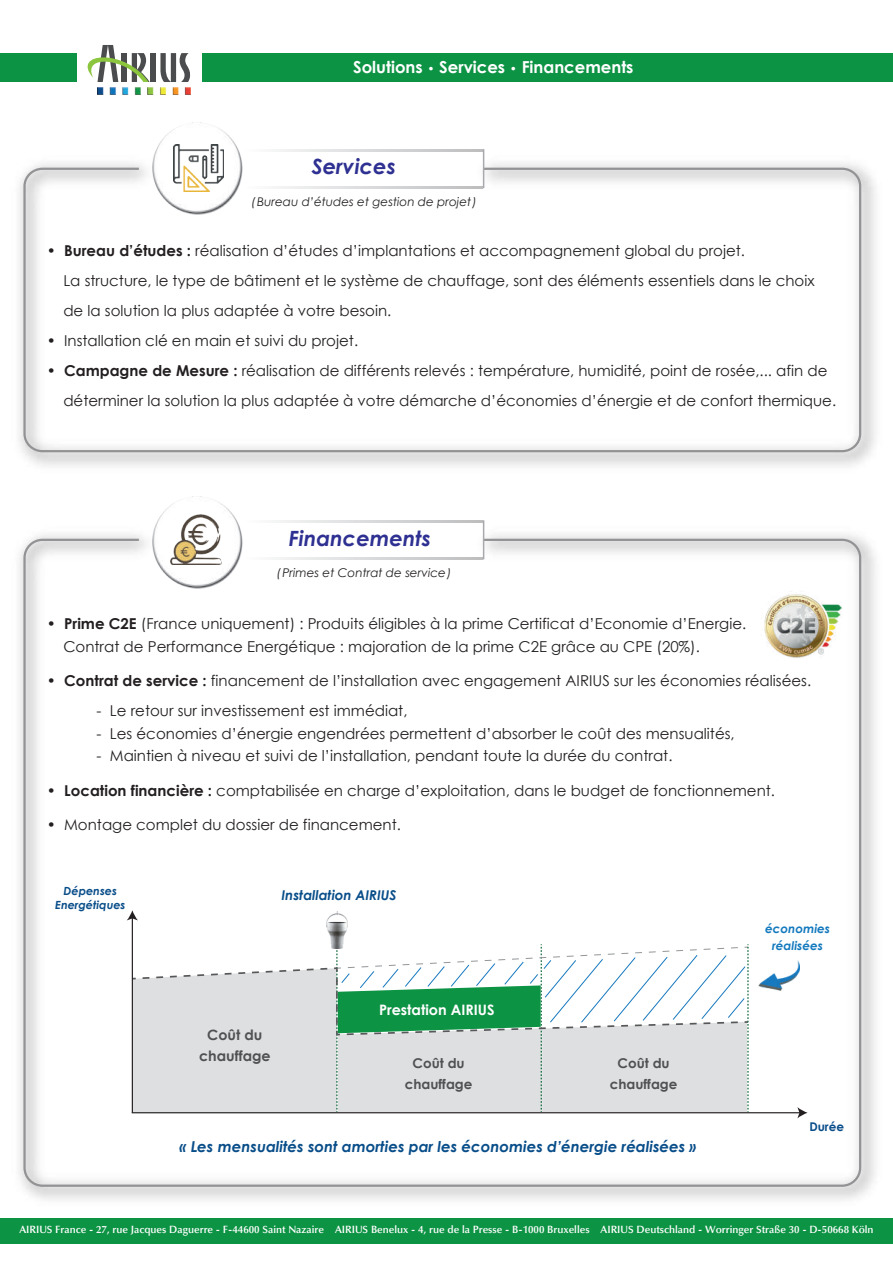
<style>
.page{position:relative;width:893px;height:1263px;background:#fff}
.page>*{position:absolute;margin:0;border:0;box-sizing:border-box;transform-origin:0 0}
.t1{font:italic 700 21px "Century Gothic";color:#2e3092}
.t2{font:700 16.5px "Century Gothic";color:#fff}
.t3{font:15px/30px "Century Gothic";color:#231f20}
.t4{font:italic 700 15px "Century Gothic";color:#084d89}
.t5{font:700 14.4px "Century Gothic";color:#fff}
.t6{font:700 14.25px/21px "Century Gothic";color:#4f5152;text-align:center}
.t7{font:700 13.5px/21px "Century Gothic";color:#4f5152;text-align:center}
.t8{font:italic 700 13.5px "Century Gothic";color:#084d89}
.t9{font:italic 12px "Century Gothic";color:#231f20}
.t10{font:italic 700 12px/16.5px "Century Gothic";color:#1379be;text-align:center}
.t11{font:700 12px "Century Gothic";color:#084d89}
.t12{font:italic 700 11.25px/14.2px "Century Gothic";color:#084d89;text-align:center}
.t13{font:600 10.5px "Optima LT Std";color:#fff}
.s1{font-size:12px}
.s2{font-weight:700}
</style>
<div class="page">
<div style="left:150px;top:53px;width:6px;height:29px;background:#4b4c4d"></div>
<svg style="left:160px;top:53px;width:30px;height:29px"></svg>
<svg style="left:88px;top:45px;width:62px;height:37px"></svg>
<img style="left:97px;top:88px;width:93px;height:6px">
<div style="left:0;top:53px;width:77px;height:29px;background:#0d9344"></div>
<div style="left:202px;top:53px;width:691px;height:29px;background:#0d9344"></div>
<div style="left:0;top:1218px;width:893px;height:26px;background:#0d9344"></div>
<img style="left:19px;top:153px;width:857px;height:313px">
<div style="left:23px;top:168px;width:838px;height:284px;border:2px solid #939295;border-radius:18px"></div>
<img style="left:19px;top:524px;width:857px;height:676px">
<img style="left:153px;top:496px;width:89px;height:92px">
<img style="left:170px;top:515px;width:52px;height:50px">
<img style="left:153px;top:127px;width:89px;height:88px">
<img style="left:173px;top:145px;width:50px;height:46px">
<svg style="left:276px;top:149px;width:207px;height:2px"></svg>
<svg style="left:246px;top:186px;width:237px;height:2px"></svg>
<hr style="left:483px;top:149px;width:1px;height:39px;background:#a8a9ad">
<svg style="left:276px;top:520px;width:207px;height:2px"></svg>
<svg style="left:246px;top:557px;width:237px;height:2px"></svg>
<hr style="left:483px;top:520px;width:1px;height:39px;background:#a8a9ad">
<img style="left:761px;top:584px;width:84px;height:84px">
<p class="t2" style="left:353px;top:54px;width:282px">Solutions <span class="s1">•</span> Services <span class="s1">•</span> Financements</p>
<h1 class="t1" style="left:312px;top:151px;width:86px">Services</h1>
<p class="t9" style="left:252px;top:193px;width:227px">(Bureau d’études et gestion de projet)</p>
<p class="t3" style="left:63px;top:235px;width:753px;text-indent:-17px">• <span class="s2">Bureau d’études :</span> réalisation d’études d’implantations et accompagnement global du projet.<br>La structure, le type de bâtiment et le système de chauffage, sont des éléments essentiels dans le choix de la solution la plus adaptée à votre besoin.</p>
<p class="t3" style="left:47px;top:325px;width:313px">• Installation clé en main et suivi du projet.</p>
<p class="t3" style="left:63px;top:355px;width:774px;text-indent:-17px">• <span class="s2">Campagne de Mesure :</span> réalisation de différents relevés : température, humidité, point de rosée,... afin de déterminer la solution la plus adaptée à votre démarche d’économies d’énergie et de confort thermique.</p>
<h1 class="t1" style="left:289px;top:523px;width:144px">Financements</h1>
<p class="t9" style="left:277px;top:564px;width:176px">(Primes et Contrat de service)</p>
<p class="t3" style="left:63px;top:612px;width:684px;line-height:22.5px;text-indent:-17px">• <span class="s2">Prime C2E</span> (France uniquement) : Produits éligibles à la prime Certificat d’Economie d’Energie.<br>Contrat de Performance Energétique : majoration de la prime C2E grâce au CPE (20%).</p>
<p class="t3" style="left:47px;top:665px;width:766px">• <span class="s2">Contrat de service :</span> financement de l’installation avec engagement AIRIUS sur les économies réalisées.</p>
<p class="t3" style="left:97px;top:695px;width:312px">- Le retour sur investissement est immédiat,</p>
<p class="t3" style="left:97px;top:718px;width:640px">- Les économies d’énergie engendrées permettent d’absorber le coût des mensualités,</p>
<p class="t3" style="left:97px;top:740px;width:577px">- Maintien à niveau et suivi de l’installation, pendant toute la durée du contrat.</p>
<p class="t3" style="left:47px;top:775px;width:730px">• <span class="s2">Location financière :</span> comptabilisée en charge d’exploitation, dans le budget de fonctionnement.</p>
<p class="t3" style="left:47px;top:809px;width:356px">• Montage complet du dossier de financement.</p>
<p class="t12" style="left:55px;top:883px;width:72px">Dépenses<br>Energétiques</p>
<p class="t8" style="left:281px;top:884px;width:117px">Installation AIRIUS</p>
<p class="t6" style="left:199px;top:1024px;width:73px">Coût du chauffage</p>
<p class="t5" style="left:379px;top:998px;width:117px">Prestation AIRIUS</p>
<p class="t7" style="left:405px;top:1052px;width:69px">Coût du chauffage</p>
<p class="t7" style="left:610px;top:1052px;width:69px">Coût du chauffage</p>
<p class="t4" style="left:180px;top:1135px;width:518px">« Les mensualités sont amorties par les économies d’énergie réalisées »</p>
<p class="t10" style="left:765px;top:920px;width:67px">économies réalisées</p>
<p class="t11" style="left:809px;top:1117px;width:36px">Durée</p>
<p class="t13" style="left:19px;top:1223px;width:856px">AIRIUS France - 27, rue Jacques Daguerre - F-44600 Saint Nazaire AIRIUS Benelux - 4, rue de la Presse - B-1000 Bruxelles AIRIUS Deutschland - Worringer Straße 30 - D-50668 Köln</p>
</div>
